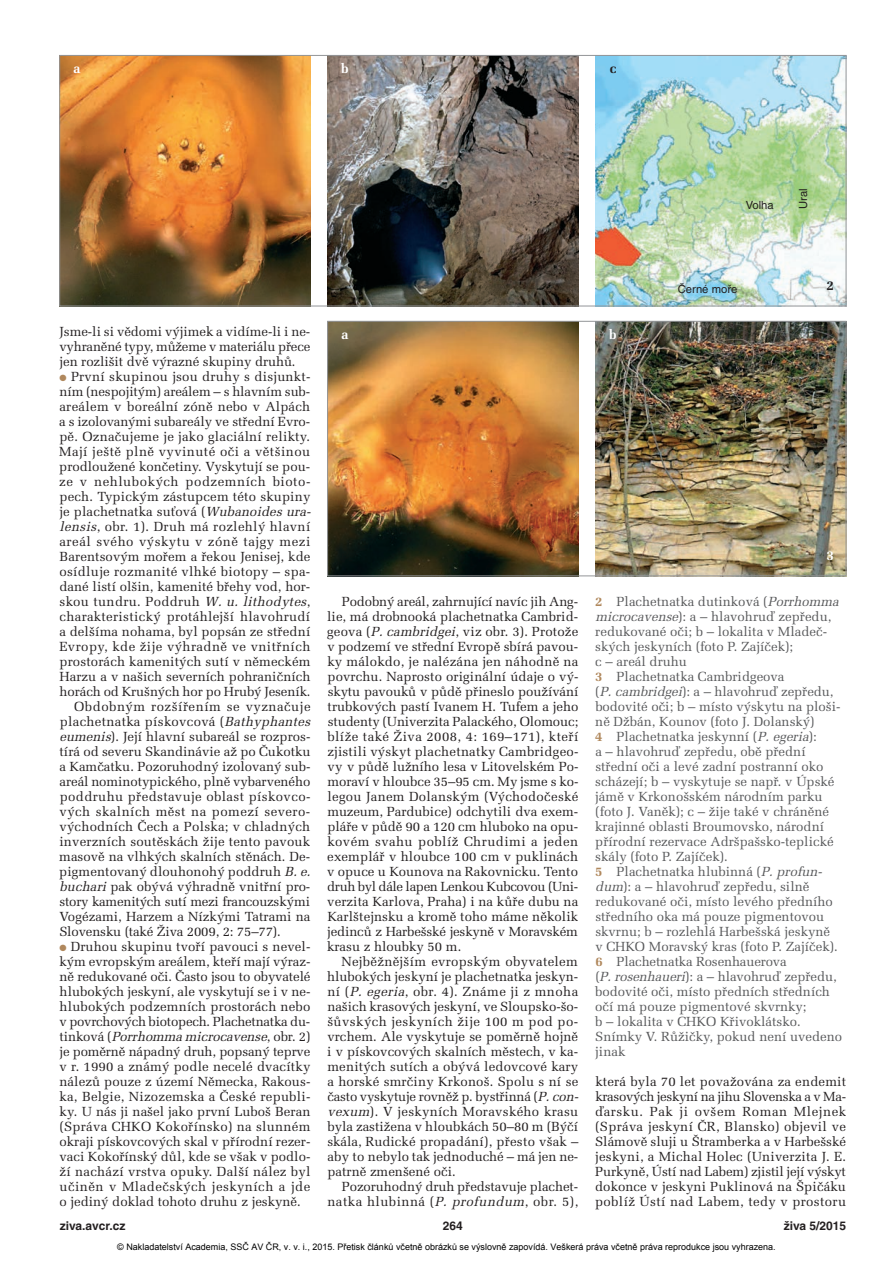
<style>
.page{position:relative;width:893px;height:1263px;background:#fff}
.page>*{position:absolute;margin:0;border:0;box-sizing:border-box;transform-origin:0 0}
.t1{font:700 13.5px "Melior CE";color:#fff}
.t2{font:700 13.5px "Melior CE";color:#231f20}
.t3{font:13.2px/15px "Melior CE";letter-spacing:.005em;color:#231f20;text-align:justify}
.t4{font:13.2px/15px "Melior CE";color:#57585a}
.t5{font:13.2px "Melior CE";letter-spacing:.04em;color:#231f20}
.t6{font:13.2px "Melior CE";letter-spacing:.025em;color:#231f20}
.t7{font:13.2px "Melior CE";letter-spacing:.03em;color:#231f20}
.t8{font:13.2px "Melior CE";letter-spacing:.035em;color:#231f20}
.t9{font:13.2px "Melior CE";letter-spacing:-.015em;color:#231f20}
.t10{font:700 12px "Helvetica CE";color:#231f20}
.t11{font:11.25px "Helvetica CE";color:#231f20}
.t12{font:9px "Arial";color:#000}
.s1{color:#b0885d}
.s2{font-style:italic}
.s3{font-weight:700;color:#b0885d}
</style>
<div class="page">
<img style="left:62px;top:57px;width:248px;height:247px">
<img style="left:327px;top:57px;width:251px;height:247px">
<img style="left:595px;top:57px;width:249px;height:247px">
<img style="left:329px;top:323px;width:249px;height:251px">
<img style="left:595px;top:323px;width:249px;height:251px">
<div style="left:60px;top:55px;width:786px;height:251px;border:1px solid #939598"></div>
<div style="left:327px;top:321px;width:519px;height:255px;border:1px solid #939598"></div>
<p class="t1" style="left:73px;top:64px;width:9px">a</p>
<p class="t1" style="left:341px;top:64px;width:9px">b</p>
<p class="t2" style="left:610px;top:64px;width:8px">c</p>
<p class="t11" style="left:746px;top:200px;width:29px">Volha</p>
<p class="t11" style="left:799px;top:209px;width:22px;rotate:-90deg">Ural</p>
<p class="t11" style="left:678px;top:284px;width:61px">Černé moře</p>
<p class="t2" style="left:826px;top:280px;width:9px">2</p>
<p class="t3" style="left:59px;top:326px;width:252px">Jsme-li si vědomi výjimek a vidíme-li i ne - vyhraněné typy, můžeme v materiálu přece jen rozlišit dvě výrazné skupiny druhů.</p>
<p class="t3" style="left:60px;top:371px;width:252px"><span class="s1">●</span> První skupinou jsou druhy s disjunkt-</p>
<p class="t3" style="left:60px;top:386px;width:252px">ním (nespojitým) areálem – s hlavním sub-</p>
<p class="t3" style="left:59px;top:401px;width:252px">areálem v boreální zóně nebo v Alpách</p>
<p class="t3" style="left:59px;top:416px;width:252px">a s izolovanými subareály ve střední Evro-</p>
<p class="t3" style="left:59px;top:431px;width:252px">pě. Označujeme je jako glaciální relikty.</p>
<p class="t8" style="left:59px;top:447px;width:252px">Mají ještě plně vyvinuté oči a většinou</p>
<p class="t3" style="left:59px;top:461px;width:252px">prodloužené končetiny. Vyskytují se pou-</p>
<p class="t5" style="left:59px;top:477px;width:253px">ze v nehlubokých podzemních bioto-</p>
<p class="t3" style="left:60px;top:491px;width:252px">pech. Typickým zástupcem této skupiny</p>
<p class="t3" style="left:59px;top:506px;width:255px">je plachetnatka suťová (<span class="s2">Wubanoides ura-</span></p>
<p class="t6" style="left:60px;top:522px;width:252px"><span class="s2">lensis</span>, obr. 1). Druh má rozlehlý hlavní</p>
<p class="t5" style="left:60px;top:537px;width:252px">areál svého výskytu v zóně tajgy mezi</p>
<p class="t3" style="left:60px;top:551px;width:252px">Barentsovým mořem a řekou Jenisej, kde</p>
<p class="t3" style="left:60px;top:566px;width:252px">osídluje rozmanité vlhké biotopy – spa-</p>
<p class="t3" style="left:59px;top:581px;width:252px">dané listí olšin, kamenité břehy vod, hor-</p>
<p class="t6" style="left:59px;top:597px;width:252px">skou tundru. Poddruh <span class="s2">W. u. lithodytes</span>,</p>
<p class="t3" style="left:60px;top:611px;width:252px">charakteristický protáhlejší hlavohrudí</p>
<p class="t3" style="left:59px;top:626px;width:252px">a delšíma nohama, byl popsán ze střední</p>
<p class="t7" style="left:60px;top:642px;width:252px">Evropy, kde žije výhradně ve vnitřních</p>
<p class="t3" style="left:60px;top:656px;width:252px">prostorách kamenitých sutí v německém</p>
<p class="t3" style="left:60px;top:671px;width:252px">Harzu a v našich severních pohraničních</p>
<p class="t3" style="left:60px;top:686px;width:252px">horách od Krušných hor po Hrubý Jeseník.</p>
<p class="t5" style="left:74px;top:702px;width:238px">Obdobným rozšířením se vyznačuje</p>
<p class="t3" style="left:60px;top:716px;width:255px">plachetnatka pískovcová (<span class="s2">Bathyphantes</span></p>
<p class="t3" style="left:59px;top:731px;width:252px"><span class="s2">eumenis</span>). Její hlavní subareál se rozpros-</p>
<p class="t3" style="left:60px;top:746px;width:252px">tírá od severu Skandinávie až po Čukotku</p>
<p class="t3" style="left:60px;top:761px;width:252px">a Kamčatku. Pozoruhodný izolovaný sub-</p>
<p class="t3" style="left:60px;top:776px;width:252px">areál nominotypického, plně vybarveného</p>
<p class="t7" style="left:60px;top:792px;width:252px">poddruhu představuje oblast pískovco-</p>
<p class="t8" style="left:60px;top:807px;width:252px">vých skalních měst na pomezí severo -</p>
<p class="t3" style="left:59px;top:821px;width:252px">východních Čech a Polska; v chladných</p>
<p class="t3" style="left:59px;top:836px;width:252px">inverzních soutěskách žije tento pavouk</p>
<p class="t3" style="left:59px;top:851px;width:252px">masově na vlhkých skalních stěnách. De -</p>
<p class="t3" style="left:59px;top:866px;width:255px">pigmentovaný dlouhonohý poddruh <span class="s2">B.e.</span></p>
<p class="t3" style="left:60px;top:881px;width:252px"><span class="s2">buchari</span>pak obývá výhradně vnitřní pro-</p>
<p class="t9" style="left:59px;top:897px;width:252px">story kamenitých sutí mezi francouzský mi</p>
<p class="t3" style="left:59px;top:911px;width:252px">Vogézami, Harzem a Nízkými Tatrami na</p>
<p class="t3" style="left:59px;top:926px;width:223px">Slovensku (také Živa 2009, 2: 75–77).</p>
<p class="t3" style="left:59px;top:941px;width:253px"><span class="s1">●</span> Druhou skupinu tvoří pavouci s nevel&shy;kým evropským areálem, kteří mají výraz&shy;ně redukované oči. Často jsou to obyvatelé hlubokých jeskyní, ale vyskytují se i v ne - hlubokých podzemních prostorách nebo v povrchových biotopech. Plachetnatka du - t i n k o v á ( <span class="s2">Porrhomma microcavense</span>, o b r. 2 ) je poměrně nápadný druh, popsaný teprve v r. 1990 a známý podle necelé dvacítky nálezů pouze z území Německa, Rakous&shy;ka, Belgie, Nizozemska a České republi&shy;ky. U nás ji našel jako první Luboš Beran (Správa CHKO Kokořínsko) na slunném okraji pískovcových skal v přírodní rezer&shy;vaci Kokořínský důl, kde se však v podlo&shy;ží nachází vrstva opuky. Další nález byl učiněn v Mladečských jeskyních a jde o jediný doklad tohoto druhu z jeskyně.</p>
<p class="t1" style="left:341px;top:330px;width:9px">a</p>
<p class="t1" style="left:609px;top:330px;width:9px">b</p>
<p class="t3" style="left:327px;top:596px;width:253px;text-indent:15px">Podobný areál, zahrnující navíc jih Ang&shy;lie, má drobnooká plachetnatka Cambrid&shy;geova (<span class="s2">P. cambridgei</span>, viz obr. 3). Protože v podzemí ve střední Evropě sbírá pavou&shy;ky málokdo, je nalézána jen náhodně na povrchu. Naprosto originální údaje o vý - skytu pavouků v půdě přineslo používání trubkových pastí Ivanem H. Tufem a jeho studenty (Univerzita Palackého, Olomouc; blíže také Živa 2008, 4: 169–171), kteří zjistili výskyt plachetnatky Cambridgeo - vy v půdě lužního lesa v Litovelském Po - moraví v hloubce 35–95 cm. My jsme s ko - legou Janem Dolanským (Východočeské muzeum, Pardubice) odchytili dva exem&shy;pláře v půdě 90 a 120 cm hluboko na opu&shy;kovém svahu poblíž Chrudimi a jeden exemplář v hloubce 100 cm v puklinách v opuce u Kounova na Rakovnicku. Tento druh byl dále lapen Lenkou Kubcovou (Uni&shy;verzita Karlova, Praha) i na kůře dubu na Karlštejnsku a kromě toho máme několik jedinců z Harbešské jeskyně v Moravském krasu z hloubky 50 m.</p>
<p class="t3" style="left:327px;top:956px;width:255px;text-align:left;text-indent:14px">Nejběžnějším evropským obyvatelem hlubokých jeskyní je plachetnatka jeskyn&shy;ní (<span class="s2">P. egeria</span>, obr. 4). Známe ji z mnoha našich krasových jeskyní, ve Sloupsko-šo - šůvských jeskyních žije 100 m pod po - vrchem. Ale vyskytuje se poměrně hojně i v pískovcových skalních městech, v ka - menitých sutích a obývá ledovcové kary a horské smrčiny Krkonoš. Spolu s ní se často vyskytuje rovněž p. bystřinná (<span class="s2">P.con&shy;vexum</span>). V jeskyních Moravského krasu byla zastižena v hloubkách 50–80 m (Býčí skála, Rudické propadání), přesto však – aby to ne bylo tak jednoduché – má jen ne - patrně zmenšené oči.</p>
<p class="t3" style="left:327px;top:1181px;width:252px;text-align:right">Pozoruhodný druh představuje plachet - natka hlubinná (<span class="s2">P. profundum</span>, obr. 5),</p>
<p class="t1" style="left:826px;top:550px;width:9px">3</p>
<p class="t4" style="left:595px;top:596px;width:248px"><span class="s3">2</span> Plachetnatka dutinková (<span class="s2">Porrhomma microcavense</span>): a – hlavohruď zepředu, redukované oči; b – lokalita v Mladeč&shy;ských jeskyních (foto P. Zajíček);<br>c – areál druhu<br><span class="s3">3</span> Plachetnatka Cambridgeova<br>(<span class="s2">P. cambridgei</span>): a – hlavohruď zepředu, bodovité oči; b – místo výskytu na ploši&shy;ně Džbán, Kounov (foto J. Dolanský)<br><span class="s3">4</span> Plachetnatka jeskynní (<span class="s2">P. egeria</span>):<br>a – hlavohruď zepředu, obě přední střední oči a levé zadní postranní oko scházejí; b – vyskytuje se např. v Úpské jámě v Krkonošském národním parku (foto J. Vaněk); c – žije také v chráněné krajinné oblasti Broumovsko, národní přírodní rezervace Adršpašsko-teplické skály (foto P. Zajíček).<br><span class="s3">5</span> Plachetnatka hlubinná (<span class="s2">P. profun&shy;dum</span>): a – hlavohruď zepředu, silně redukované oči, místo levého předního středního oka má pouze pigmentovou skvrnu; b – rozlehlá Harbešská jeskyně<br>v CHKO Moravský kras (foto P. Zajíček).<br><span class="s3">6</span> Plachetnatka Rosenhauerova (<span class="s2">P.rosenhaueri</span>): a – hlavohruď zepředu, bodovité oči, místo předních středních očí má pouze pigmentové skvrnky;<br>b – lokalita v CHKO Křivoklátsko.<br>Snímky V. Růžičky, pokud není uvedeno jinak</p>
<p class="t3" style="left:595px;top:1076px;width:253px">která byla 70 let považována za endemit krasových jeskyní na jihu Slovenska a v Ma - ďarsku. Pak ji ovšem Roman Mlejnek (Správa jeskyní ČR, Blansko) objevil ve Slámově sluji u Štramberka a v Harbešské jeskyni, a Michal Holec (Univerzita J. E.<br>Purkyně, Ústí nad Labem) zjistil její výskyt dokonce v jeskyni Puklinová na Špičáku poblíž Ústí nad Labem, tedy v prostoru</p>
<p class="t10" style="left:60px;top:1221px;width:67px">ziva.avcr.cz</p>
<p class="t10" style="left:443px;top:1221px;width:22px">264</p>
<p class="t10" style="left:784px;top:1221px;width:64px">živa 5/2015</p>
<p class="t12" style="left:117px;top:1241px;width:660px">© Nakladatelství Academia, SSČ AV ČR, v. v. i., 2015. Přetisk článků včetně obrázků se výslovně zapovídá. Veškerá práva včetně práva reprodukce jsou vyhrazena.</p>
</div>
